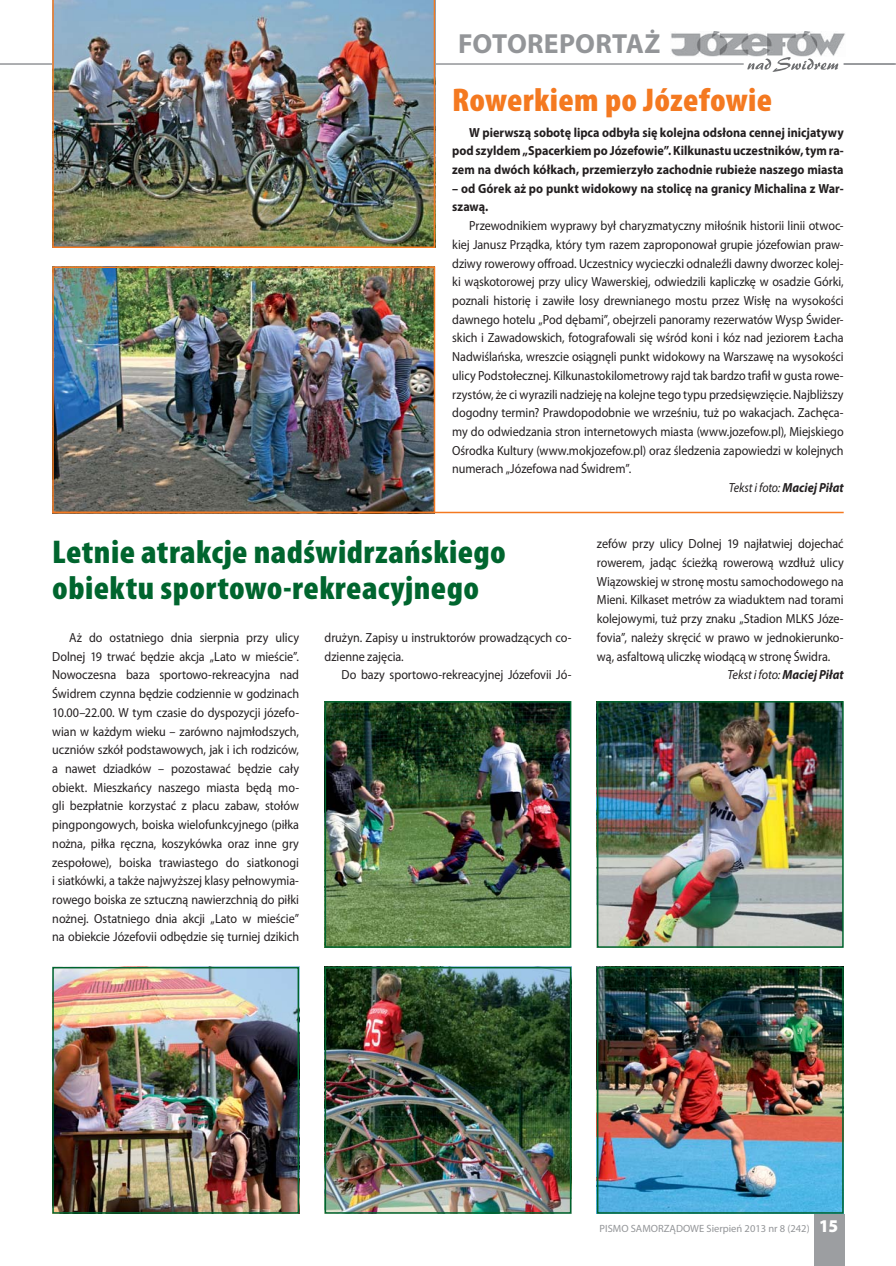
<style>
.page{position:relative;width:896px;height:1266px;background:#fff}
.page>*{position:absolute;margin:0;border:0;box-sizing:border-box;transform-origin:0 0}
.t1{font:900 condensed 33px/36px "Myriad Pro";letter-spacing:.01em;color:#00652e;scale:1.05 1}
.t2{font:900 condensed 33px "Myriad Pro";letter-spacing:.01em;color:#f47920;scale:1.05 1}
.t3{font:700 27.75px "Myriad Pro";letter-spacing:.01em;color:#939598}
.t4{font:13.2px/18.8px "Myriad Pro";letter-spacing:-.005em;color:#231f20;text-align:justify;scale:.92 1}
.t5{font:700 13.2px/18.8px "Myriad Pro";color:#231f20;text-align:justify;scale:.92 1}
.t6{font:italic 13.2px "Myriad Pro";letter-spacing:-.01em;color:#231f20;scale:.92 1}
.t7{font:italic 13.2px "Myriad Pro";letter-spacing:-.01em;color:#231f20;scale:.9 1}
.t8{font:10.5px "Myriad Pro";color:#939598}
.s1{font-weight:700}
.s2{font-weight:900;font-size:18px;color:#fff}
</style>
<div class="page">
<hr style="left:0;top:63px;width:743px;height:2px;background:#939598">
<img style="left:671px;top:31px;width:173px;height:26px">
<svg style="left:747px;top:54px;width:91px;height:18px"></svg>
<hr style="left:843px;top:63px;width:52px;height:2px;background:#939598">
<div style="left:813px;top:1213px;width:31px;height:52px;background:#9c9ea1"></div>
<img style="left:327px;top:969px;width:241px;height:241px">
<div style="left:324px;top:966px;width:247px;height:247px;border:2px solid #00652e"></div>
<img style="left:52px;top:0;width:383px;height:248px">
<img style="left:600px;top:969px;width:240px;height:241px">
<div style="left:597px;top:966px;width:246px;height:247px;border:2px solid #00652e"></div>
<img style="left:600px;top:704px;width:240px;height:240px">
<div style="left:597px;top:701px;width:246px;height:246px;border:2px solid #00652e"></div>
<img style="left:55px;top:269px;width:377px;height:241px">
<div style="left:52px;top:266px;width:383px;height:247px;border:2px solid #f47920"></div>
<img style="left:55px;top:969px;width:241px;height:241px">
<div style="left:52px;top:966px;width:247px;height:247px;border:2px solid #00652e"></div>
<hr style="left:52px;top:511px;width:791px;height:2px;background:#f47920">
<img style="left:327px;top:704px;width:241px;height:240px">
<div style="left:324px;top:701px;width:247px;height:246px;border:2px solid #00652e"></div>
<h2 class="t3" style="left:458px;top:33px;width:204px">FOTOREPORTAŻ</h2>
<h1 class="t2" style="left:452px;top:88px;width:306px">Rowerkiem po Józefowie</h1>
<p class="t5" style="left:452px;top:124px;width:427px;text-indent:17px">W pierwszą sobotę lipca odbyła się kolejna odsłona cennej inicjatywy pod szyldem „Spacerkiem po Józefowie”. Kilkunastu uczestników, tym ra&shy;zem na dwóch kółkach, przemierzyło zachodnie rubieże naszego miasta</p>
<p class="t5" style="left:452px;top:180px;width:427px">– od Górek aż po punkt widokowy na stolicę na granicy Michalina z War&shy;szawą.</p>
<p class="t4" style="left:469px;top:218px;width:408px">Przewodnikiem wyprawy był charyzmatyczny miłośnik historii linii otwoc-</p>
<p class="t4" style="left:452px;top:236px;width:427px">kiej Janusz Prządka, który tym razem zaproponował grupie józefowian praw-</p>
<p class="t4" style="left:452px;top:255px;width:427px">dziwy rowerowy offroad. Uczestnicy wycieczki odnaleźli dawny dworzec kolej-</p>
<p class="t4" style="left:452px;top:274px;width:427px">ki wąskotorowej przy ulicy Wawerskiej, odwiedzili kapliczkę w osadzie Górki,</p>
<p class="t4" style="left:452px;top:292px;width:427px">poznali historię i zawiłe losy drewnianego mostu przez Wisłę na wysokości</p>
<p class="t4" style="left:452px;top:311px;width:427px">dawnego hotelu „Pod dębami”, obejrzeli panoramy rezerwatów Wysp Świder-</p>
<p class="t4" style="left:452px;top:330px;width:427px">skich i Zawadowskich, fotografowali się wśród koni i kóz nad jeziorem Łacha</p>
<p class="t4" style="left:452px;top:349px;width:427px">Nadwiślańska, wreszcie osiągnęli punkt widokowy na Warszawę na wysokości</p>
<p class="t4" style="left:452px;top:367px;width:427px">ulicy Podstołecznej. Kilkunastokilometrowy rajd tak bardzo trafił w gusta rowe-</p>
<p class="t4" style="left:452px;top:386px;width:427px">rzystów, że ci wyrazili nadzieję na kolejne tego typu przedsięwzięcie. Najbliższy</p>
<p class="t4" style="left:452px;top:405px;width:427px">dogodny termin? Prawdopodobnie we wrześniu, tuż po wakacjach. Zachęca-</p>
<p class="t4" style="left:452px;top:423px;width:427px">my do odwiedzania stron internetowych miasta (www.jozefow.pl), Miejskiego</p>
<p class="t4" style="left:452px;top:442px;width:427px">Ośrodka Kultury (www.mokjozefow.pl) oraz śledzenia zapowiedzi w kolejnych</p>
<p class="t4" style="left:452px;top:461px;width:196px">numerach „Józefowa nad Świdrem”.</p>
<p class="t7" style="left:728px;top:483px;width:129px">Tekst i foto: <span class="s1">Maciej Piłat</span></p>
<h1 class="t1" style="left:52px;top:537px;width:433px">Letnie atrakcje nadświdrzańskiego obiektu sportowo-rekreacyjnego</h1>
<p class="t4" style="left:52px;top:629px;width:270px;text-indent:17px">Aż do ostatniego dnia sierpnia przy ulicy Dolnej 19 trwać będzie akcja „Lato w mieście”.<br>Nowoczesna baza sportowo-rekreacyjna nad Świdrem czynna będzie codziennie w godzinach 10.00–22.00. W tym czasie do dyspozycji józefo&shy;wian w każdym wieku – zarówno najmłodszych, uczniów szkół podstawowych, jak i ich rodziców, a nawet dziadków – pozostawać będzie cały obiekt. Mieszkańcy naszego miasta będą mo&shy;gli bezpłatnie korzystać z placu zabaw, stołów pingpongowych, boiska wielofunkcyjnego (piłka nożna, piłka ręczna, koszykówka oraz inne gry zespołowe), boiska trawiastego do siatkonogi i siatkówki, a także najwyższej klasy pełnowymia&shy;rowego boiska ze sztuczną nawierzchnią do piłki nożnej. Ostatniego dnia akcji „Lato w mieście” na obiekcie Józefovii odbędzie się turniej dzikich</p>
<p class="t4" style="left:324px;top:629px;width:270px">drużyn. Zapisy u instruktorów prowadzących co&shy;dzienne zajęcia.</p>
<p class="t4" style="left:341px;top:667px;width:251px">Do bazy sportowo-rekreacyjnej Józefovii Jó-</p>
<p class="t4" style="left:597px;top:536px;width:270px">zefów przy ulicy Dolnej 19 najłatwiej dojechać</p>
<p class="t4" style="left:597px;top:554px;width:270px">rowerem, jadąc ścieżką rowerową wzdłuż ulicy</p>
<p class="t4" style="left:597px;top:573px;width:270px">Wiązowskiej w stronę mostu samochodowego na</p>
<p class="t4" style="left:597px;top:592px;width:270px">Mieni. Kilkaset metrów za wiaduktem nad torami</p>
<p class="t4" style="left:597px;top:610px;width:270px">kolejowymi, tuż przy znaku „Stadion MLKS Józe-</p>
<p class="t4" style="left:597px;top:629px;width:270px">fovia”, należy skręcić w prawo w jednokierunko-</p>
<p class="t4" style="left:597px;top:648px;width:255px">wą, asfaltową uliczkę wiodącą w stronę Świdra.</p>
<p class="t6" style="left:727px;top:670px;width:128px">Tekst i foto: <span class="s1">Maciej Piłat</span></p>
<p class="t8" style="left:599px;top:1224px;width:240px">PISMO SAMORZĄDOWE Sierpień 2013 nr 8 (242) <span class="s2">15</span></p>
</div>
